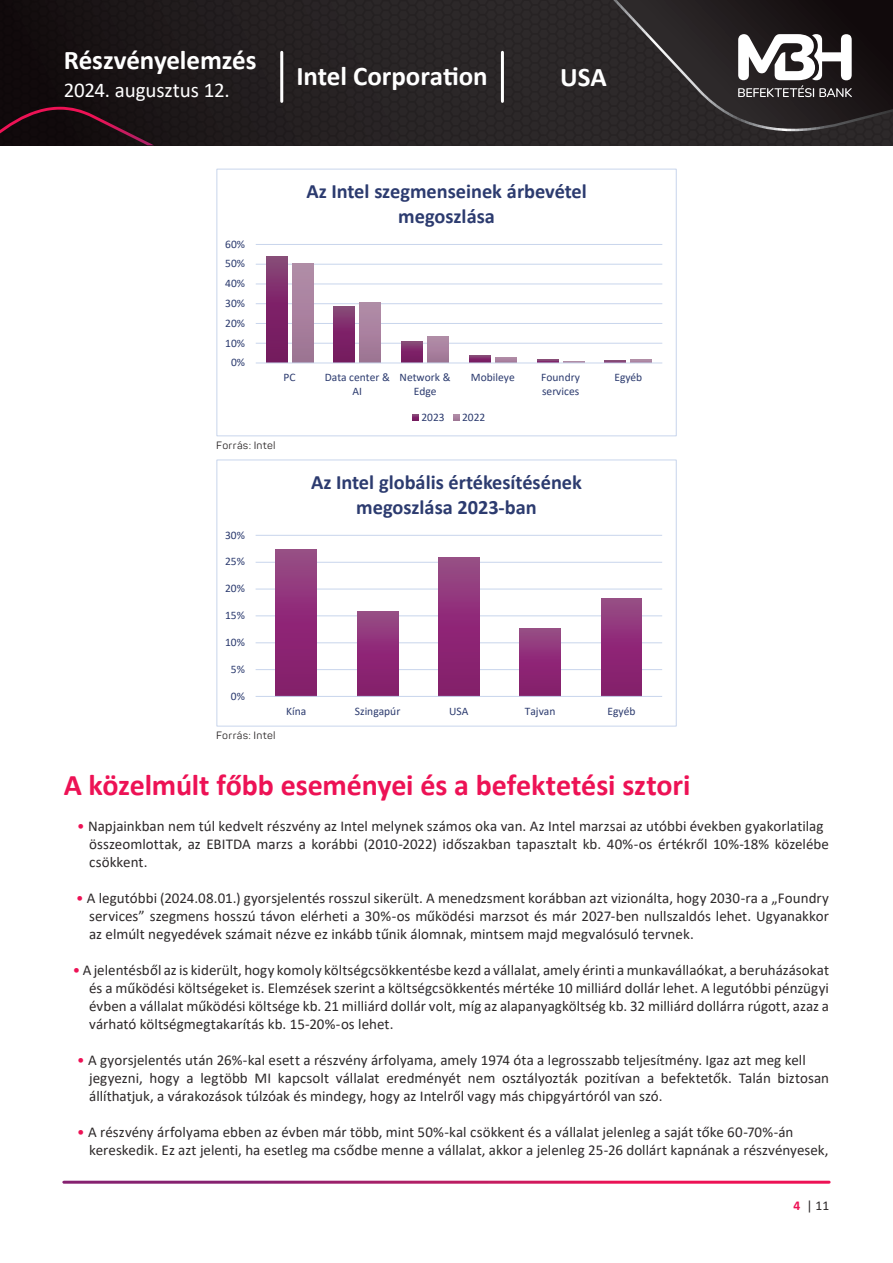
<style>
.page{position:relative;width:893px;height:1263px;background:#fff}
.page>*{position:absolute;margin:0;border:0;box-sizing:border-box;transform-origin:0 0}
.t1{font:700 30px "Calibri";letter-spacing:-.005em;color:#ed1255}
.t2{font:700 27px "Calibri";letter-spacing:-.005em;color:#fff}
.t3{font:21px "Calibri";letter-spacing:-.01em;color:#fff}
.t4{font:700 20.4px/24.9px "Calibri";color:#2c3b6f;text-align:center}
.t5{font:15px/18px "Calibri";color:#2d292a}
.t6{font:13.5px "Calibri";color:#2d292a}
.t7{font:11.55px/14px "Calibri";color:#2c3b6f;text-align:center}
.t8{font:10.5px "Panton";letter-spacing:.03em;color:#231f20}
.s1{color:#ed1255}
.s2{font-weight:700;color:#ed1255}
</style>
<div class="page">
<svg style="left:0;top:0;width:893px;height:146px;background:#231e1f"></svg>
<svg style="left:0;top:107px;width:154px;height:38px;background:#230d14"></svg>
<svg style="left:606px;top:0;width:287px;height:139px;background:#383435"></svg>
<hr style="left:280px;top:52px;width:3px;height:49px;background:#fff">
<hr style="left:501px;top:52px;width:3px;height:49px;background:#fff">
<hr style="left:256px;top:669px;width:406px;height:1px;background:#c8d5ec">
<hr style="left:256px;top:642px;width:406px;height:1px;background:#c8d5ec">
<hr style="left:256px;top:615px;width:406px;height:1px;background:#c8d5ec">
<hr style="left:256px;top:589px;width:406px;height:1px;background:#c8d5ec">
<hr style="left:256px;top:562px;width:406px;height:1px;background:#c8d5ec">
<hr style="left:256px;top:535px;width:406px;height:1px;background:#c8d5ec">
<div style="left:276px;top:550px;width:41px;height:146px;background:linear-gradient(to bottom,#984685,#841769)"></div>
<div style="left:357px;top:611px;width:41px;height:85px;background:linear-gradient(to bottom,#984685,#841669)"></div>
<div style="left:439px;top:558px;width:40px;height:138px;background:linear-gradient(to bottom,#984685,#841769)"></div>
<div style="left:520px;top:628px;width:41px;height:68px;background:linear-gradient(to bottom,#984685,#84176a)"></div>
<div style="left:601px;top:598px;width:41px;height:98px;background:linear-gradient(to bottom,#984685,#841769)"></div>
<hr style="left:256px;top:696px;width:406px;height:1px;background:#c8d5ec">
<div style="left:216px;top:459px;width:461px;height:267px;border:1px solid #c8d5ec"></div>
<hr style="left:256px;top:343px;width:406px;height:1px;background:#c8d5ec">
<hr style="left:256px;top:323px;width:406px;height:1px;background:#c8d5ec">
<hr style="left:256px;top:303px;width:406px;height:1px;background:#c8d5ec">
<hr style="left:256px;top:283px;width:406px;height:1px;background:#c8d5ec">
<hr style="left:256px;top:264px;width:406px;height:1px;background:#c8d5ec">
<hr style="left:256px;top:244px;width:406px;height:1px;background:#c8d5ec">
<div style="left:266px;top:256px;width:21px;height:107px;background:linear-gradient(to bottom,#884177,#73115b)"></div>
<div style="left:334px;top:306px;width:21px;height:57px;background:linear-gradient(to bottom,#884177,#73115b)"></div>
<svg style="left:402px;top:342px;width:21px;height:20px"></svg>
<svg style="left:469px;top:355px;width:21px;height:7px"></svg>
<svg style="left:537px;top:360px;width:21px;height:2px"></svg>
<hr style="left:605px;top:361px;width:21px;height:2px;background:#854776">
<div style="left:292px;top:263px;width:21px;height:100px;background:linear-gradient(to bottom,#b38ea9,#9d7493)"></div>
<div style="left:360px;top:302px;width:21px;height:61px;background:linear-gradient(to bottom,#b28ea9,#9d7393)"></div>
<div style="left:428px;top:337px;width:21px;height:26px;background:linear-gradient(to bottom,#b38da9,#9f7594)"></div>
<div style="left:495px;top:357px;width:21px;height:6px;background:#ab83a1"></div>
<hr style="left:563px;top:361px;width:21px;height:2px;background:#b08da6">
<hr style="left:631px;top:360px;width:21px;height:3px;background:#ad88a4">
<hr style="left:256px;top:362px;width:406px;height:1px;background:#c8d5ec">
<svg style="left:412px;top:414px;width:7px;height:7px"></svg>
<svg style="left:453px;top:414px;width:6px;height:7px"></svg>
<div style="left:216px;top:169px;width:461px;height:267px;border:1px solid #c8d5ec"></div>
<h2 class="t2" style="left:64px;top:41px;width:194px">Részvényelemzés</h2>
<h3 class="t3" style="left:64px;top:76px;width:168px">2024. augusztus 12.</h3>
<h2 class="t2" style="left:296px;top:57px;width:193px">Intel Corporation</h2>
<h2 class="t2" style="left:560px;top:58px;width:48px">USA</h2>
<p class="t7" style="left:225px;top:237px;width:21px">60%</p>
<p class="t7" style="left:225px;top:256px;width:21px">50%</p>
<p class="t7" style="left:225px;top:276px;width:21px">40%</p>
<p class="t7" style="left:225px;top:296px;width:21px">30%</p>
<p class="t7" style="left:225px;top:316px;width:21px">20%</p>
<p class="t7" style="left:225px;top:335px;width:21px">10%</p>
<p class="t7" style="left:231px;top:355px;width:16px">0%</p>
<p class="t8" style="left:216px;top:439px;width:61px">Forrás: Intel</p>
<h3 class="t4" style="left:306px;top:179px;width:282px">Az Intel szegmenseinek árbevétel megoszlása</h3>
<p class="t7" style="left:284px;top:370px;width:14px">PC</p>
<p class="t7" style="left:325px;top:370px;width:67px">Data center &amp;<br>AI</p>
<p class="t7" style="left:400px;top:370px;width:52px">Network &amp;<br>Edge</p>
<p class="t7" style="left:471px;top:370px;width:45px">Mobileye</p>
<p class="t7" style="left:541px;top:370px;width:40px;text-align:left">Foundry services</p>
<p class="t7" style="left:614px;top:370px;width:29px">Egyéb</p>
<p class="t7" style="left:421px;top:409px;width:25px">2023</p>
<p class="t7" style="left:462px;top:409px;width:25px">2022</p>
<p class="t7" style="left:225px;top:527px;width:21px">30%</p>
<p class="t7" style="left:225px;top:554px;width:21px">25%</p>
<p class="t7" style="left:225px;top:581px;width:21px">20%</p>
<p class="t7" style="left:225px;top:608px;width:21px">15%</p>
<p class="t7" style="left:225px;top:635px;width:21px">10%</p>
<p class="t7" style="left:231px;top:662px;width:16px">5%</p>
<p class="t7" style="left:231px;top:689px;width:16px">0%</p>
<p class="t8" style="left:216px;top:729px;width:61px">Forrás: Intel</p>
<h3 class="t4" style="left:311px;top:469px;width:272px">Az Intel globális értékesítésének megoszlása 2023-ban</h3>
<p class="t7" style="left:286px;top:703px;width:22px">Kína</p>
<p class="t7" style="left:355px;top:703px;width:47px">Szingapúr</p>
<p class="t7" style="left:449px;top:703px;width:21px">USA</p>
<p class="t7" style="left:525px;top:703px;width:32px">Tajvan</p>
<p class="t7" style="left:607px;top:703px;width:29px">Egyéb</p>
<h1 class="t1" style="left:64px;top:763px;width:628px">A közelmúlt főbb eseményei és a befektetési sztori</h1>
<p class="t5" style="left:89px;top:816px;width:741px;text-indent:-12px"><span class="s1">•</span> Napjainkban nem túl kedvelt részvény az Intel melynek számos oka van. Az Intel marzsai az utóbbi években gyakorlatilag összeomlottak, az EBITDA marzs a korábbi (2010-2022) időszakban tapasztalt kb. 40%-os értékről 10%-18% közelébe csökkent.</p>
<p class="t5" style="left:89px;top:888px;width:741px;text-align:justify;text-indent:-13px"><span class="s1">•</span> A legutóbbi (2024.08.01.) gyorsjelentés rosszul sikerült. A menedzsment korábban azt vizionálta, hogy 2030-ra a „Foundry services” szegmens hosszú távon elérheti a 30%-os működési marzsot és már 2027-ben nullszaldós lehet. Ugyanakkor az elmúlt negyedévek számait nézve ez inkább tűnik álomnak, mintsem majd megvalósuló tervnek.</p>
<p class="t5" style="left:89px;top:960px;width:741px;text-align:justify;text-indent:-16px"><span class="s1">•</span> A jelentésből az is kiderült, hogy komoly költségcsökkentésbe kezd a vállalat, amely érinti a munkavállaókat, a beruházásokat és a működési költségeket is. Elemzések szerint a költségcsökkentés mértéke 10 milliárd dollár lehet. A legutóbbi pénzügyi évben a vállalat működési költsége kb. 21 milliárd dollár volt, míg az alapanyagköltség kb. 32 milliárd dollárra rúgott, azaz a várható költségmegtakarítás kb. 15-20%-os lehet.</p>
<p class="t5" style="left:89px;top:1050px;width:741px;text-indent:-12px"><span class="s1">•</span> A gyorsjelentés után 26%-kal esett a részvény árfolyama, amely 1974 óta a legrosszabb teljesítmény. Igaz azt meg kell jegyezni, hogy a legtöbb MI kapcsolt vállalat eredményét nem osztályozták pozitívan a befektetők. Talán biztosan állíthatjuk, a várakozások túlzóak és mindegy, hogy az Intelről vagy más chipgyártóról van szó.</p>
<p class="t5" style="left:89px;top:1122px;width:741px;text-indent:-12px"><span class="s1">•</span> A részvény árfolyama ebben az évben már több, mint 50%-kal csökkent és a vállalat jelenleg a saját tőke 60-70%-án kereskedik. Ez azt jelenti, ha esetleg ma csődbe menne a vállalat, akkor a jelenleg 25-26 dollárt kapnának a részvényesek,</p>
<p class="t6" style="left:793px;top:1196px;width:37px"><span class="s2">4</span> | 11</p>
</div>
